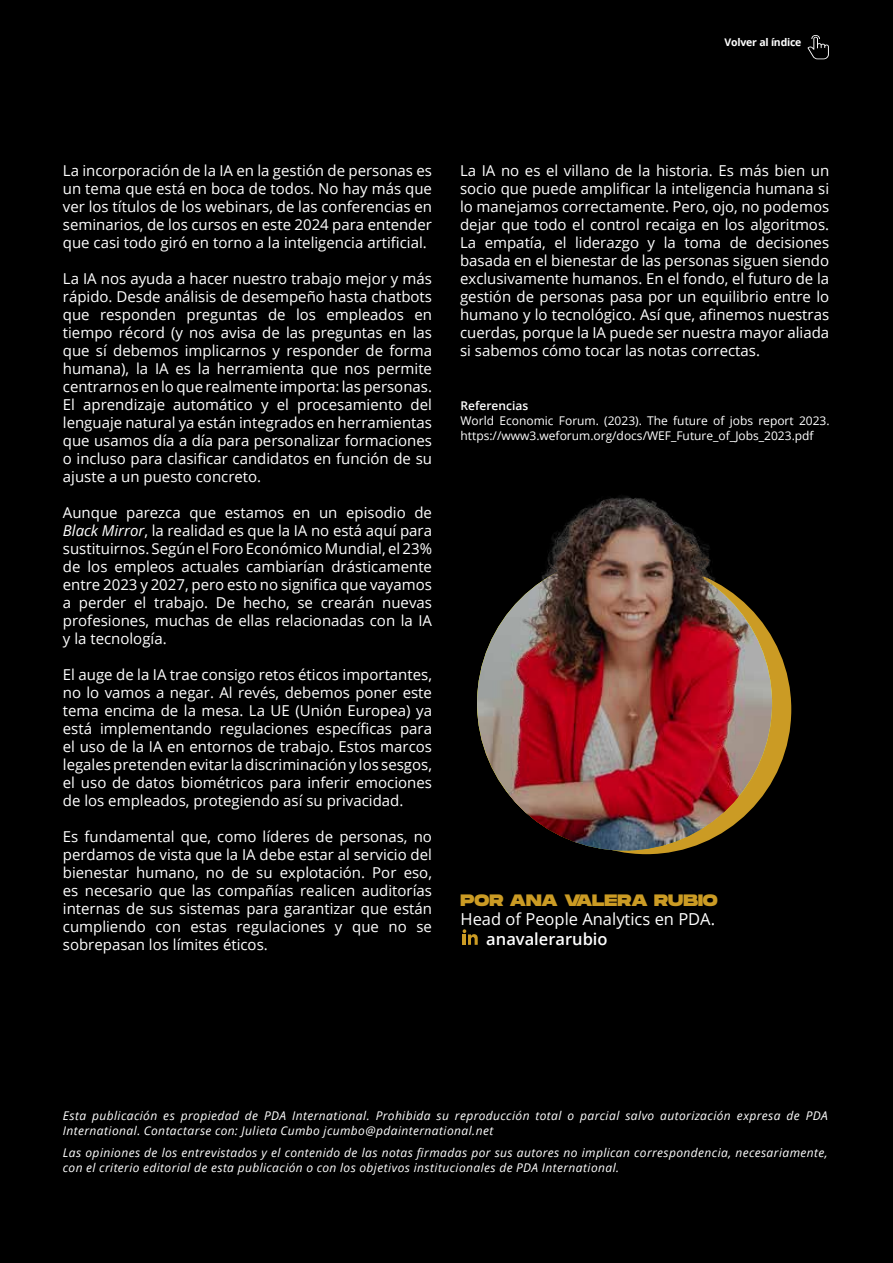
<style>
.page{position:relative;width:893px;height:1263px;background:#000}
.page>*{position:absolute;margin:0;border:0;box-sizing:border-box;transform-origin:0 0}
.t1{font:16.5px "Open Sans";color:#fff}
.t2{font:800 16.5px "Monument Extended";color:#cb9b24}
.t3{font:600 16.5px "Open Sans";color:#fff}
.t4{font:15px/18px "Open Sans";color:#fff;text-align:justify}
.t5{font:italic 12px/14.4px "Open Sans";letter-spacing:.035em;color:#fff}
.t6{font:12px/15px "Open Sans";color:#fff}
.t7{font:600 12px "Open Sans";color:#fff}
.t8{font:700 10.5px "Open Sans";letter-spacing:-.02em;color:#fff}
.s1{font-style:italic}
</style>
<div class="page">
<svg style="left:463px;top:929px;width:15px;height:16px"></svg>
<div style="left:501px;top:564px;width:290px;height:290px;background:#cb9b24;border-radius:50%"></div>
<img style="left:477px;top:496px;width:295px;height:354px">
<svg style="left:807px;top:35px;width:22px;height:24px"></svg>
<p class="t8" style="left:725px;top:35px;width:78px">Volver al índice</p>
<p class="t4" style="left:63px;top:161px;width:371px">La incorporación de la IA en la gestión de personas es un tema que está en boca de todos. No hay más que ver los títulos de los webinars, de las conferencias en seminarios, de los cursos en este 2024 para entender que casi todo giró en torno a la inteligencia artificial.</p>
<p class="t4" style="left:63px;top:269px;width:371px">La IA nos ayuda a hacer nuestro trabajo mejor y más rápido. Desde análisis de desempeño hasta chatbots que responden preguntas de los empleados en tiempo récord (y nos avisa de las preguntas en las que sí debemos implicarnos y responder de forma humana), la IA es la herramienta que nos permite centrarnos en lo que realmente importa: las personas.<br>El aprendizaje automático y el procesamiento del lenguaje natural ya están integrados en herramientas que usamos día a día para personalizar formaciones o incluso para clasificar candidatos en función de su ajuste a un puesto concreto.</p>
<p class="t4" style="left:63px;top:503px;width:371px">Aunque parezca que estamos en un episodio de <span class="s1">Black Mirror</span>, la realidad es que la IA no está aquí para sustituirnos. Según el Foro Económico Mundial, el 23% de los empleos actuales cambiarían drásticamente entre 2023 y 2027, pero esto no significa que vayamos a perder el trabajo. De hecho, se crearán nuevas profesiones, muchas de ellas relacionadas con la IA y la tecnología.</p>
<p class="t4" style="left:63px;top:665px;width:371px">El auge de la IA trae consigo retos éticos importantes, no lo vamos a negar. Al revés, debemos poner este tema encima de la mesa. La UE (Unión Europea) ya está implementando regulaciones específicas para el uso de la IA en entornos de trabajo. Estos marcos legales pretenden evitar la discriminación y los sesgos, el uso de datos biométricos para inferir emociones de los empleados, protegiendo así su privacidad.</p>
<p class="t4" style="left:63px;top:827px;width:371px">Es fundamental que, como líderes de personas, no perdamos de vista que la IA debe estar al servicio del bienestar humano, no de su explotación. Por eso, es necesario que las compañías realicen auditorías internas de sus sistemas para garantizar que están cumpliendo con estas regulaciones y que no se sobrepasan los límites éticos.</p>
<p class="t4" style="left:460px;top:161px;width:371px">La IA no es el villano de la historia. Es más bien un socio que puede amplificar la inteligencia humana si lo manejamos correctamente. Pero, ojo, no podemos dejar que todo el control recaiga en los algoritmos.<br>La empatía, el liderazgo y la toma de decisiones basada en el bienestar de las personas siguen siendo exclusivamente humanos. En el fondo, el futuro de la gestión de personas pasa por un equilibrio entre lo humano y lo tecnológico. Así que, afinemos nuestras cuerdas, porque la IA puede ser nuestra mayor aliada si sabemos cómo tocar las notas correctas.</p>
<p class="t7" style="left:460px;top:398px;width:69px">Referencias</p>
<p class="t6" style="left:460px;top:413px;width:371px">World Economic Forum. (2023). The future of jobs report 2023. https://www3.weforum.org/docs/WEF_Future_of_Jobs_2023.pdf</p>
<p class="t2" style="left:460px;top:888px;width:259px">POR ANA VALERA RUBIO</p>
<p class="t1" style="left:460px;top:908px;width:256px">Head of People Analytics en PDA.</p>
<p class="t3" style="left:486px;top:928px;width:123px">anavalerarubio</p>
<p class="t5" style="left:63px;top:1108px;width:766px">Esta publicación es propiedad de PDA International. Prohibida su reproducción total o parcial salvo autorización expresa de PDA<br>International. Contactarse con: Julieta Cumbo jcumbo@pdainternational.net</p>
<p class="t5" style="left:63px;top:1145px;width:766px">Las opiniones de los entrevistados y el contenido de las notas firmadas por sus autores no implican correspondencia, necesariamente, con el criterio editorial de esta publicación o con los objetivos institucionales de PDA International.</p>
</div>
